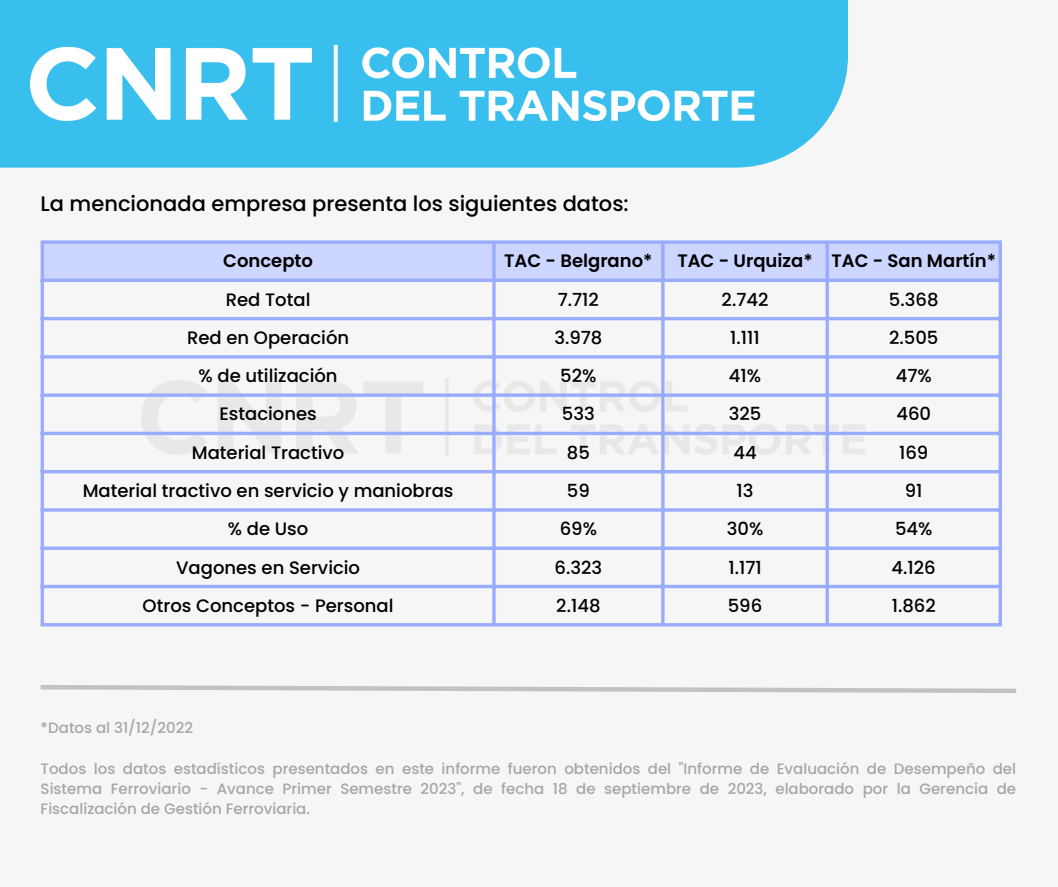
<style>
.page{position:relative;width:1058px;height:887px;background:#fff}
.page>*{position:absolute;margin:0;border:0;box-sizing:border-box;transform-origin:0 0}
.t1{font:500 21px "Poppins";color:#000}
.t2{font:500 18px "Poppins";color:#000}
.t3{font:600 18px "Poppins";color:#000}
.t4{font:500 15px/20.2px "Poppins";color:#a6a6a6;text-align:justify}
</style>
<div class="page">
<div style="left:0;top:0;width:1058px;height:886px;background:#f6f6f6"></div>
<div style="left:0;top:0;width:847px;height:168px;background:#38bfee"></div>
<img style="left:30px;top:44px;width:725px;height:78px">
<img style="left:111px;top:351px;width:793px;height:124px">
<div style="left:44px;top:244px;width:954px;height:34px;background:#cdd6ff"></div>
<hr style="left:41px;top:244px;width:3px;height:379px;background:#99acff">
<hr style="left:492px;top:244px;width:3px;height:379px;background:#99acff">
<hr style="left:661px;top:244px;width:3px;height:379px;background:#99acff">
<svg style="left:825px;top:244px;width:4px;height:379px"></svg>
<svg style="left:998px;top:244px;width:4px;height:379px"></svg>
<svg style="left:41px;top:240px;width:961px;height:4px;background:#a4b5fd"></svg>
<svg style="left:44px;top:278px;width:958px;height:4px;background:#a1b2ff"></svg>
<hr style="left:41px;top:317px;width:961px;height:3px;background:#99acff">
<hr style="left:41px;top:355px;width:961px;height:3px;background:#99acff">
<svg style="left:44px;top:393px;width:958px;height:4px;background:#a6b6fc"></svg>
<svg style="left:44px;top:431px;width:958px;height:4px;background:#a9b8fc"></svg>
<hr style="left:41px;top:470px;width:961px;height:3px;background:#99acff">
<hr style="left:41px;top:508px;width:961px;height:3px;background:#99acff">
<svg style="left:44px;top:546px;width:958px;height:4px;background:#a7b6fd"></svg>
<svg style="left:44px;top:584px;width:958px;height:4px;background:#abbafd"></svg>
<hr style="left:41px;top:623px;width:961px;height:3px;background:#99acff">
<svg style="left:40px;top:685px;width:976px;height:8px"></svg>
<p class="t1" style="left:41px;top:189px;width:589px">La mencionada empresa presenta los siguientes datos:</p>
<h1 class="t3" style="left:223px;top:248px;width:91px">Concepto</h1>
<p class="t3" style="left:504px;top:248px;width:150px">TAC - Belgrano*</p>
<p class="t3" style="left:677px;top:248px;width:137px">TAC - Urquiza*</p>
<p class="t3" style="left:831px;top:248px;width:166px">TAC - San Martín*</p>
<p class="t2" style="left:226px;top:287px;width:86px">Red Total</p>
<p class="t2" style="left:558px;top:287px;width:43px">7.712</p>
<p class="t2" style="left:721px;top:287px;width:48px">2.742</p>
<p class="t2" style="left:889px;top:287px;width:51px">5.368</p>
<p class="t2" style="left:187px;top:325px;width:164px">Red en Operación</p>
<p class="t2" style="left:554px;top:325px;width:50px">3.978</p>
<p class="t2" style="left:730px;top:325px;width:31px">1.111</p>
<p class="t2" style="left:889px;top:325px;width:51px">2.505</p>
<p class="t2" style="left:199px;top:363px;width:140px">% de utilización</p>
<p class="t2" style="left:560px;top:363px;width:38px">52%</p>
<p class="t2" style="left:729px;top:363px;width:34px">41%</p>
<p class="t2" style="left:895px;top:363px;width:38px">47%</p>
<p class="t2" style="left:219px;top:401px;width:99px">Estaciones</p>
<p class="t2" style="left:562px;top:401px;width:34px">533</p>
<p class="t2" style="left:728px;top:401px;width:34px">325</p>
<p class="t2" style="left:896px;top:401px;width:36px">460</p>
<p class="t2" style="left:192px;top:440px;width:154px">Material Tractivo</p>
<p class="t2" style="left:567px;top:440px;width:24px">85</p>
<p class="t2" style="left:733px;top:440px;width:25px">44</p>
<p class="t2" style="left:899px;top:440px;width:31px">169</p>
<p class="t2" style="left:83px;top:478px;width:372px">Material tractivo en servicio y maniobras</p>
<p class="t2" style="left:567px;top:478px;width:24px">59</p>
<p class="t2" style="left:736px;top:478px;width:18px">13</p>
<p class="t2" style="left:904px;top:478px;width:19px">91</p>
<p class="t2" style="left:228px;top:516px;width:82px">% de Uso</p>
<p class="t2" style="left:559px;top:516px;width:39px">69%</p>
<p class="t2" style="left:726px;top:516px;width:38px">30%</p>
<p class="t2" style="left:895px;top:516px;width:39px">54%</p>
<p class="t2" style="left:176px;top:554px;width:185px">Vagones en Servicio</p>
<p class="t2" style="left:554px;top:554px;width:49px">6.323</p>
<p class="t2" style="left:728px;top:554px;width:35px">1.171</p>
<p class="t2" style="left:891px;top:554px;width:46px">4.126</p>
<p class="t2" style="left:143px;top:593px;width:252px">Otros Conceptos - Personal</p>
<p class="t2" style="left:556px;top:593px;width:46px">2.148</p>
<p class="t2" style="left:727px;top:593px;width:36px">596</p>
<p class="t2" style="left:891px;top:593px;width:46px">1.862</p>
<p class="t4" style="left:41px;top:718px;width:154px">*Datos al 31/12/2022</p>
<p class="t4" style="left:41px;top:758px;width:977px">Todos los datos estadísticos presentados en este informe fueron obtenidos del "Informe de Evaluación de Desempeño del Sistema Ferroviario - Avance Primer Semestre 2023", de fecha 18 de septiembre de 2023, elaborado por la Gerencia de Fiscalización de Gestión Ferroviaria.</p>
</div>
